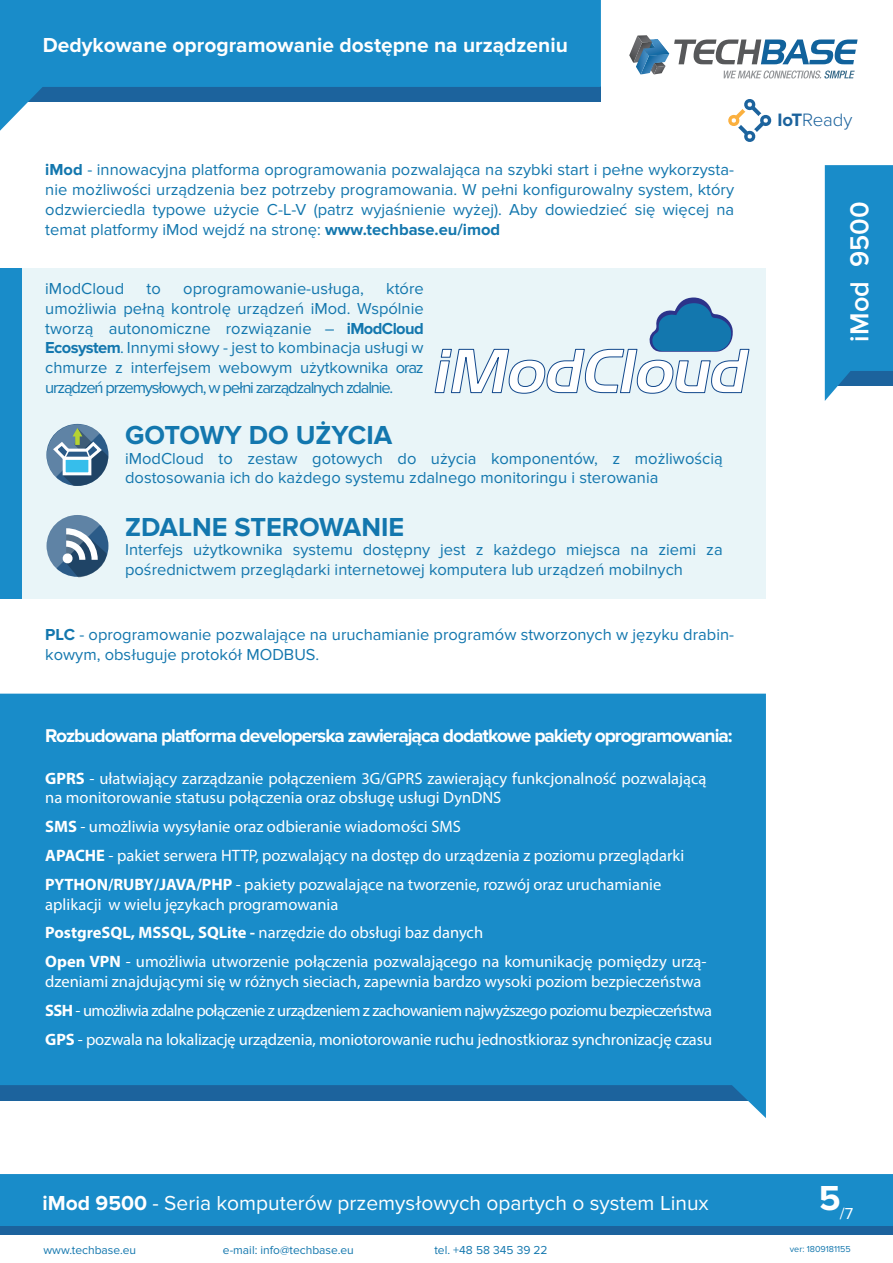
<style>
.page{position:relative;width:893px;height:1263px;background:#fff}
.page>*{position:absolute;margin:0;border:0;box-sizing:border-box;transform-origin:0 0}
.t1{font:700 27px "Proxima Nova";color:#1377ae}
.t2{font:600 27px "Proxima Nova";color:#fff}
.t3{font:21px "Proxima Nova";color:#fff}
.t4{font:700 21px "Proxima Nova";color:#fefefe}
.t5{font:700 19.2px "Proxima Nova";letter-spacing:-.055em;color:#fff}
.t6{font:300 18.6px "Proxima Nova";color:#1c639d}
.t7{font:16.5px/19.8px "Proxima Nova";color:#1377ae}
.t8{font:16.5px/28.8px "Myriad Pro";color:#fff}
.t9{font:16.5px "Proxima Nova";color:#fff}
.t10{font:12px "Proxima Nova";color:#1377ae}
.t11{font:9px "Proxima Nova";color:#1377ae}
.s1{font-weight:700}
</style>
<div class="page">
<svg style="left:0;top:694px;width:766px;height:424px;background:#228fc9"></svg>
<div style="left:22px;top:268px;width:744px;height:331px;background:#e9f5f8"></div>
<svg style="left:434px;top:297px;width:316px;height:97px"></svg>
<svg style="left:47px;top:424px;width:61px;height:62px"></svg>
<svg style="left:46px;top:515px;width:61px;height:62px"></svg>
<div style="left:0;top:1174px;width:893px;height:53px;background:#198cc9"></div>
<div style="left:0;top:1227px;width:893px;height:8px;background:#1c639d"></div>
<svg style="left:825px;top:165px;width:68px;height:236px;background:#2690ca"></svg>
<img style="left:652px;top:39px;width:17px;height:15px">
<img style="left:642px;top:42px;width:10px;height:12px">
<img style="left:629px;top:37px;width:13px;height:26px">
<img style="left:637px;top:35px;width:15px;height:7px">
<img style="left:649px;top:54px;width:20px;height:21px">
<img style="left:636px;top:49px;width:13px;height:26px">
<svg style="left:674px;top:40px;width:184px;height:24px"></svg>
<svg style="left:724px;top:71px;width:131px;height:8px"></svg>
<svg style="left:0;top:0;width:601px;height:131px;fill:#198cc9"></svg>
<div style="left:0;top:268px;width:22px;height:331px;background:#198cc9"></div>
<svg style="left:728px;top:99px;width:44px;height:43px"></svg>
<p class="t4" style="left:43px;top:33px;width:526px">Dedykowane oprogramowanie dostępne na urządzeniu</p>
<p class="t7" style="left:45px;top:160px;width:690px;text-align:justify"><span class="s1">iMod</span> - innowacyjna platforma oprogramowania pozwalająca na szybki start i pełne wykorzysta&shy;nie możliwości urządzenia bez potrzeby programowania. W pełni konfigurowalny system, który odzwierciedla typowe użycie C-L-V (patrz wyjaśnienie wyżej). Aby dowiedzieć się więcej na temat platformy iMod wejdź na stronę: <span class="s1">www.techbase.eu/imod</span></p>
<p class="t7" style="left:45px;top:279px;width:380px;text-align:justify;text-indent:341px">które umożliwia pełną kontrolę urządzeń iMod. Wspólnie tworzą autonomiczne rozwiązanie – <span class="s1">iModCloud Ecosystem</span>. Innymi słowy - jest to kombinacja usługi w chmurze z interfejsem webowym użytkownika oraz urządzeń przemysłowych, w pełni zarządzalnych zdalnie.</p>
<h1 class="t1" style="left:125px;top:419px;width:269px">GOTOWY DO UŻYCIA</h1>
<p class="t7" style="left:125px;top:448px;width:599px">iModCloud to zestaw gotowych do użycia komponentów, z możliwością dostosowania ich do każdego systemu zdalnego monitoringu i sterowania</p>
<h1 class="t1" style="left:125px;top:511px;width:281px">ZDALNE STEROWANIE</h1>
<p class="t7" style="left:125px;top:540px;width:599px">Interfejs użytkownika systemu dostępny jest z każdego miejsca na ziemi za pośrednictwem przeglądarki internetowej komputera lub urządzeń mobilnych</p>
<p class="t7" style="left:45px;top:279px;width:80px">iModCloud</p>
<p class="t7" style="left:147px;top:279px;width:16px">to</p>
<p class="t7" style="left:183px;top:279px;width:182px">oprogramowanie-usługa,</p>
<p class="t7" style="left:45px;top:625px;width:690px"><span class="s1">PLC</span> - oprogramowanie pozwalające na uruchamianie programów stworzonych w języku drabin&shy;kowym, obsługuje protokół MODBUS.</p>
<p class="t5" style="left:45px;top:725px;width:689px">Rozbudowana platforma developerska zawierająca dodatkowe pakiety oprogramowania:</p>
<p class="t8" style="left:45px;top:768px;width:663px;line-height:19.8px"><span class="s1">GPRS</span> - ułatwiający zarządzanie połączeniem 3G/GPRS zawierający funkcjonalność pozwalającą na monitorowanie statusu połączenia oraz obsługę usługi DynDNS</p>
<p class="t8" style="left:45px;top:812px;width:641px"><span class="s1">SMS</span> - umożliwia wysyłanie oraz odbieranie wiadomości SMS<br><span class="s1">APACHE</span> - pakiet serwera HTTP, pozwalający na dostęp do urządzenia z poziomu przeglądarki<br><span class="s1">PYTHON/RUBY/JAVA/PHP</span> - pakiety pozwalające na tworzenie, rozwój oraz uruchamianie</p>
<p class="t8" style="left:45px;top:889px;width:663px">aplikacji w wielu językach programowania<br><span class="s1">PostgreSQL, MSSQL, SQLite -</span> narzędzie do obsługi baz danych<br><span class="s1">Open VPN</span> - umożliwia utworzenie połączenia pozwalającego na komunikację pomiędzy urzą-</p>
<p class="t8" style="left:45px;top:967px;width:668px">dzeniami znajdującymi się w różnych sieciach, zapewnia bardzo wysoki poziom bezpieczeństwa<br><span class="s1">SSH</span> - umożliwia zdalne połączenie z urządzeniem z zachowaniem najwyższego poziomu bezpieczeństwa<br><span class="s1">GPS</span> - pozwala na lokalizację urządzenia, moniotorowanie ruchu jednostkioraz synchronizację czasu</p>
<p class="t6" style="left:777px;top:109px;width:77px"><span class="s1">IoT</span>Ready</p>
<h1 class="t2" style="left:844px;top:341px;width:141px;rotate:-90deg">iMod 9500</h1>
<p class="t9" style="left:819px;top:1203px;width:36px"><sup>5</sup>/7</p>
<p class="t3" style="left:43px;top:1191px;width:668px"><span class="s1">iMod 9500</span> - Seria komputerów przemysłowych opartych o system Linux</p>
<p class="t10" style="left:43px;top:1243px;width:94px">www.techbase.eu</p>
<p class="t10" style="left:223px;top:1243px;width:132px">e-mail: info@techbase.eu</p>
<p class="t10" style="left:434px;top:1243px;width:115px">tel. +48 58 345 39 22</p>
<p class="t11" style="left:790px;top:1244px;width:62px">ver: 1809181155</p>
</div>
